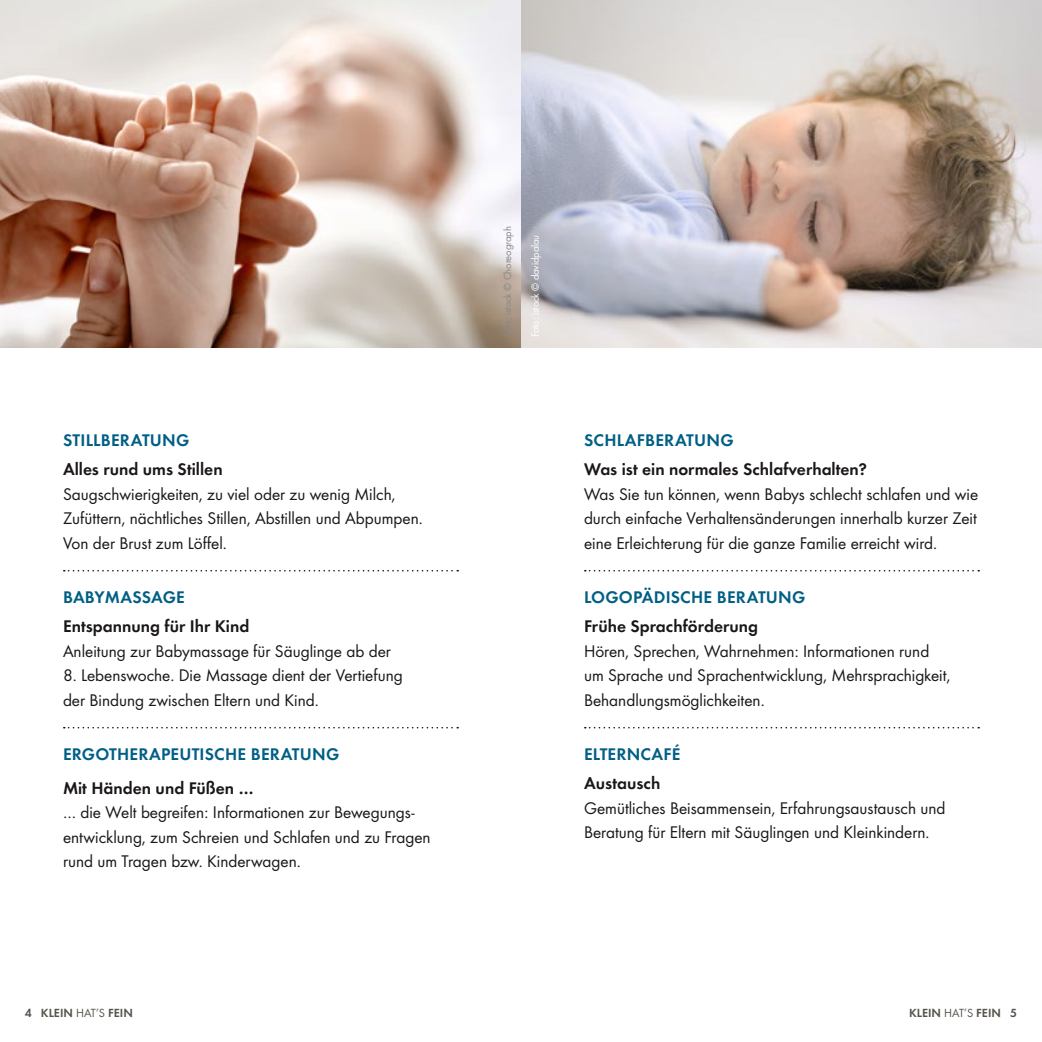
<style>
.page{position:relative;width:1042px;height:1042px;background:#fff}
.page>*{position:absolute;margin:0;border:0;box-sizing:border-box;transform-origin:0 0}
.t1{font:17.5px/24.5px "Futura Boo";color:#1a1716}
.t2{font:17.5px "Futura Dem";color:#1a1716}
.t3{font:17.5px "Futura Dem";letter-spacing:.01em;color:#005f85}
.t4{font:12.25px "Futura Dem";color:#57544d}
.t5{font:10.67px "Futura Boo";letter-spacing:-.01em;color:#888785}
.t6{font:10.67px "Futura Boo";letter-spacing:-.01em;color:#fff}
.s1{font-family:"Futura Boo"}
</style>
<div class="page">
<img style="left:0;top:0;width:1042px;height:347px">
<svg style="left:585px;top:570px;width:394px;height:1px"></svg>
<svg style="left:585px;top:727px;width:394px;height:1px"></svg>
<svg style="left:64px;top:570px;width:394px;height:1px"></svg>
<svg style="left:64px;top:727px;width:394px;height:1px"></svg>
<p class="t3" style="left:63px;top:427px;width:128px">STILLBERATUNG</p>
<p class="t2" style="left:63px;top:456px;width:161px">Alles rund ums Stillen</p>
<p class="t1" style="left:63px;top:481px;width:361px">Saugschwierigkeiten, zu viel oder zu wenig Milch,<br>Zufüttern, nächtliches Stillen, Abstillen und Abpumpen.<br>Von der Brust zum Löffel.</p>
<p class="t3" style="left:63px;top:584px;width:123px">BABYMASSAGE</p>
<p class="t2" style="left:63px;top:613px;width:188px">Entspannung für Ihr Kind</p>
<p class="t1" style="left:63px;top:637px;width:329px">Anleitung zur Babymassage für Säuglinge ab der</p>
<p class="t1" style="left:63px;top:662px;width:341px">8. Lebenswoche. Die Massage dient der Vertiefung der Bindung zwischen Eltern und Kind.</p>
<p class="t3" style="left:63px;top:741px;width:278px">ERGOTHERAPEUTISCHE BERATUNG</p>
<p class="t2" style="left:63px;top:775px;width:192px">Mit Händen und Füßen …</p>
<p class="t1" style="left:63px;top:799px;width:369px">… die Welt begreifen: Informationen zur Bewegungs&shy;entwicklung, zum Schreien und Schlafen und zu Fragen rund um Tragen bzw. Kinderwagen.</p>
<p class="t5" style="left:500px;top:337px;width:112px;rotate:-90deg">Foto: istock © Choreograph</p>
<p class="t6" style="left:528px;top:337px;width:104px;rotate:-90deg">Foto: istock © davidpalau</p>
<p class="t3" style="left:584px;top:427px;width:151px">SCHLAFBERATUNG</p>
<p class="t2" style="left:584px;top:456px;width:284px">Was ist ein normales Schlafverhalten?</p>
<p class="t1" style="left:584px;top:481px;width:396px;text-align:justify">Was Sie tun können, wenn Babys schlecht schlafen und wie durch einfache Verhaltensänderungen innerhalb kurzer Zeit eine Erleichterung für die ganze Familie erreicht wird.</p>
<p class="t3" style="left:584px;top:584px;width:223px">LOGOPÄDISCHE BERATUNG</p>
<p class="t2" style="left:584px;top:613px;width:176px">Frühe Sprachförderung</p>
<p class="t1" style="left:584px;top:637px;width:368px">Hören, Sprechen, Wahrnehmen: Informationen rund um Sprache und Sprachentwicklung, Mehrsprachigkeit,<br>Behandlungsmöglichkeiten.</p>
<p class="t3" style="left:584px;top:741px;width:98px">ELTERNCAFÉ</p>
<p class="t2" style="left:584px;top:770px;width:78px">Austausch</p>
<p class="t1" style="left:584px;top:794px;width:363px">Gemütliches Beisammensein, Erfahrungsaustausch und<br>Beratung für Eltern mit Säuglingen und Kleinkindern.</p>
<p class="t4" style="left:25px;top:1004px;width:110px">4 KLEIN <span class="s1">HAT’S</span> FEIN</p>
<p class="t4" style="left:909px;top:1004px;width:110px">KLEIN <span class="s1">HAT’S</span> FEIN 5</p>
</div>
